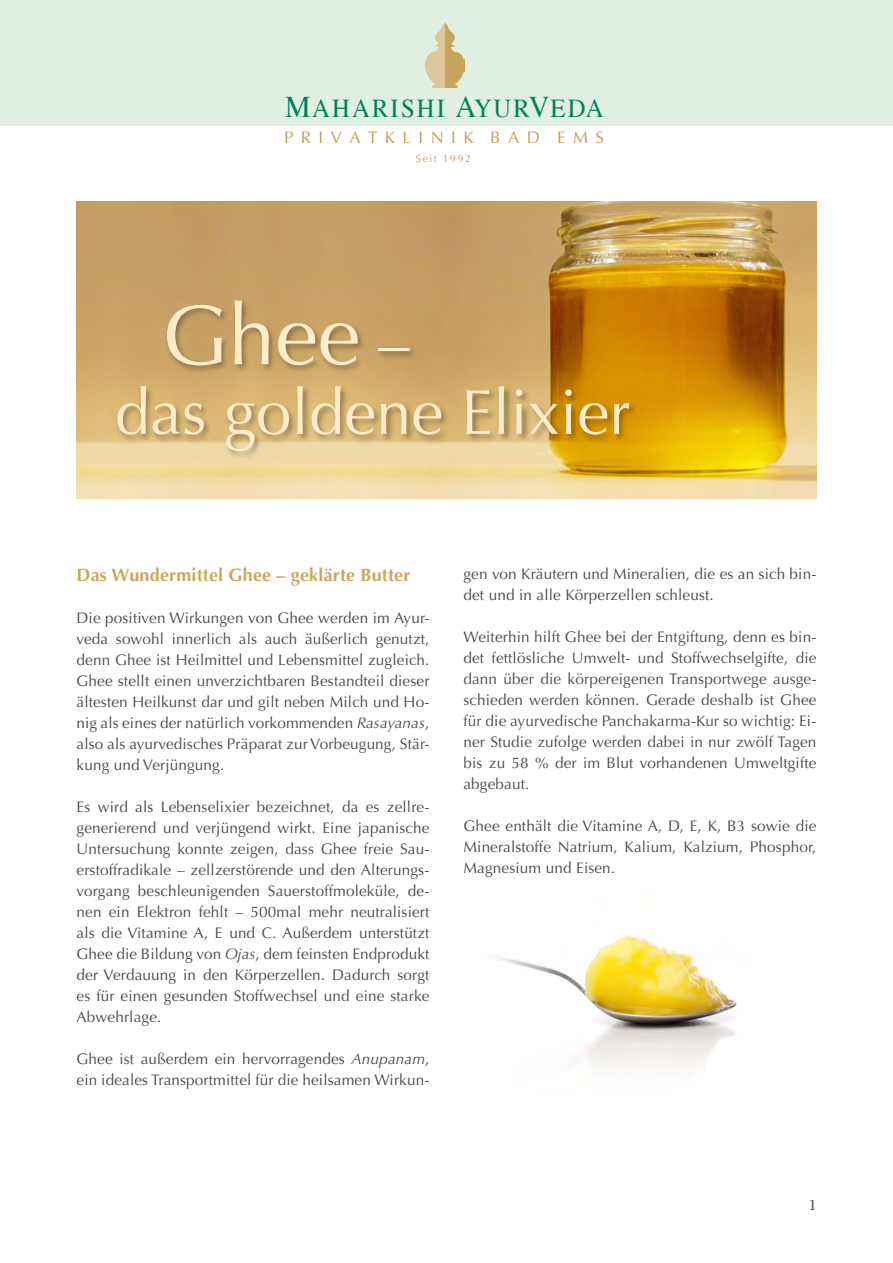
<style>
.page{position:relative;width:893px;height:1263px;background:#fff}
.page>*{position:absolute;margin:0;border:0;box-sizing:border-box;transform-origin:0 0}
.t1{font:84.9px "Optima";color:#ffeccb}
.t2{font:63.6px "Optima";color:#ffeccb}
.t3{font:25.8px "Times";letter-spacing:.085em;color:#00805e;scale:.96 1}
.t4{font:700 18px "Optima";letter-spacing:.01em;color:#cba75e}
.t5{font:16.8px "Optima";letter-spacing:.45em;color:#c09d5e}
.t6{font:16.2px "Minion Pro";color:#474847}
.t7{font:15.3px/21px "Optima";letter-spacing:.01em;color:#474847;text-align:justify}
.t8{font:10.5px "Optima";letter-spacing:.15em;color:#c09d5e}
.s1{font-size:30px}
.s2{font-size:63.6px}
.s3{font-style:italic}
</style>
<div class="page">
<img style="left:498px;top:933px;width:239px;height:136px">
<div style="left:0;top:0;width:893px;height:125px;background:#dff0e2"></div>
<img style="left:445px;top:24px;width:19px;height:64px">
<img style="left:425px;top:24px;width:20px;height:64px">
<img style="left:77px;top:202px;width:739px;height:297px">
<img style="left:111px;top:289px;width:531px;height:173px">
<h3 class="t3" style="left:285px;top:85px;width:333px"><span class="s1">M</span>AHARISHI <span class="s1">A</span>YUR<span class="s1">V</span>EDA</h3>
<p class="t5" style="left:284px;top:128px;width:321px">PRIVATKLINIK BAD EMS</p>
<p class="t8" style="left:416px;top:153px;width:57px">Seit 1992</p>
<h1 class="t1" style="left:162px;top:286px;width:249px">Ghee <span class="s2">–</span></h1>
<h2 class="t2" style="left:115px;top:375px;width:517px">das goldene Elixier</h2>
<p class="t4" style="left:77px;top:564px;width:335px">Das Wundermittel Ghee – geklärte Butter</p>
<p class="t7" style="left:77px;top:608px;width:354px">Die positiven Wirkungen von Ghee werden im Ayur&shy;veda sowohl innerlich als auch äußerlich genutzt, denn Ghee ist Heilmittel und Lebensmittel zugleich.<br>Ghee stellt einen unverzichtbaren Bestandteil dieser ältesten Heilkunst dar und gilt neben Milch und Ho&shy;nig als eines der natürlich vorkommenden <span class="s3">Rasayanas</span>, also als ayurvedisches Präparat zur Vorbeugung, Stär&shy;kung und Verjüngung.</p>
<p class="t7" style="left:77px;top:797px;width:354px">Es wird als Lebenselixier bezeichnet, da es zellre&shy;generierend und verjüngend wirkt. Eine japanische Untersuchung konnte zeigen, dass Ghee freie Sau&shy;erstoffradikale – zellzerstörende und den Alterungs&shy;vorgang beschleunigenden Sauerstoffmoleküle, de&shy;nen ein Elektron fehlt – 500mal mehr neutralisiert als die Vitamine A, E und C. Außerdem unterstützt Ghee die Bildung von <span class="s3">Ojas</span>, dem feinsten Endprodukt der Verdauung in den Körperzellen. Dadurch sorgt es für einen gesunden Stoffwechsel und eine starke Abwehrlage.</p>
<p class="t7" style="left:77px;top:1049px;width:354px">Ghee ist außerdem ein hervorragendes <span class="s3">Anupanam</span>, ein ideales Transportmittel für die heilsamen Wirkun-</p>
<p class="t7" style="left:463px;top:563px;width:354px">gen von Kräutern und Mineralien, die es an sich bin&shy;det und in alle Körperzellen schleust.</p>
<p class="t7" style="left:463px;top:626px;width:354px">Weiterhin hilft Ghee bei der Entgiftung, denn es bin&shy;det fettlösliche Umwelt- und Stoffwechselgifte, die dann über die körpereigenen Transportwege ausge&shy;schieden werden können. Gerade deshalb ist Ghee für die ayurvedische Panchakarma-Kur so wichtig: Ei&shy;ner Studie zufolge werden dabei in nur zwölf Tagen bis zu 58 % der im Blut vorhandenen Umweltgifte abgebaut.</p>
<p class="t7" style="left:463px;top:815px;width:354px">Ghee enthält die Vitamine A, D, E, K, B3 sowie die Mineralstoffe Natrium, Kalium, Kalzium, Phosphor, Magnesium und Eisen.</p>
<p class="t6" style="left:809px;top:1193px;width:9px">1</p>
</div>
